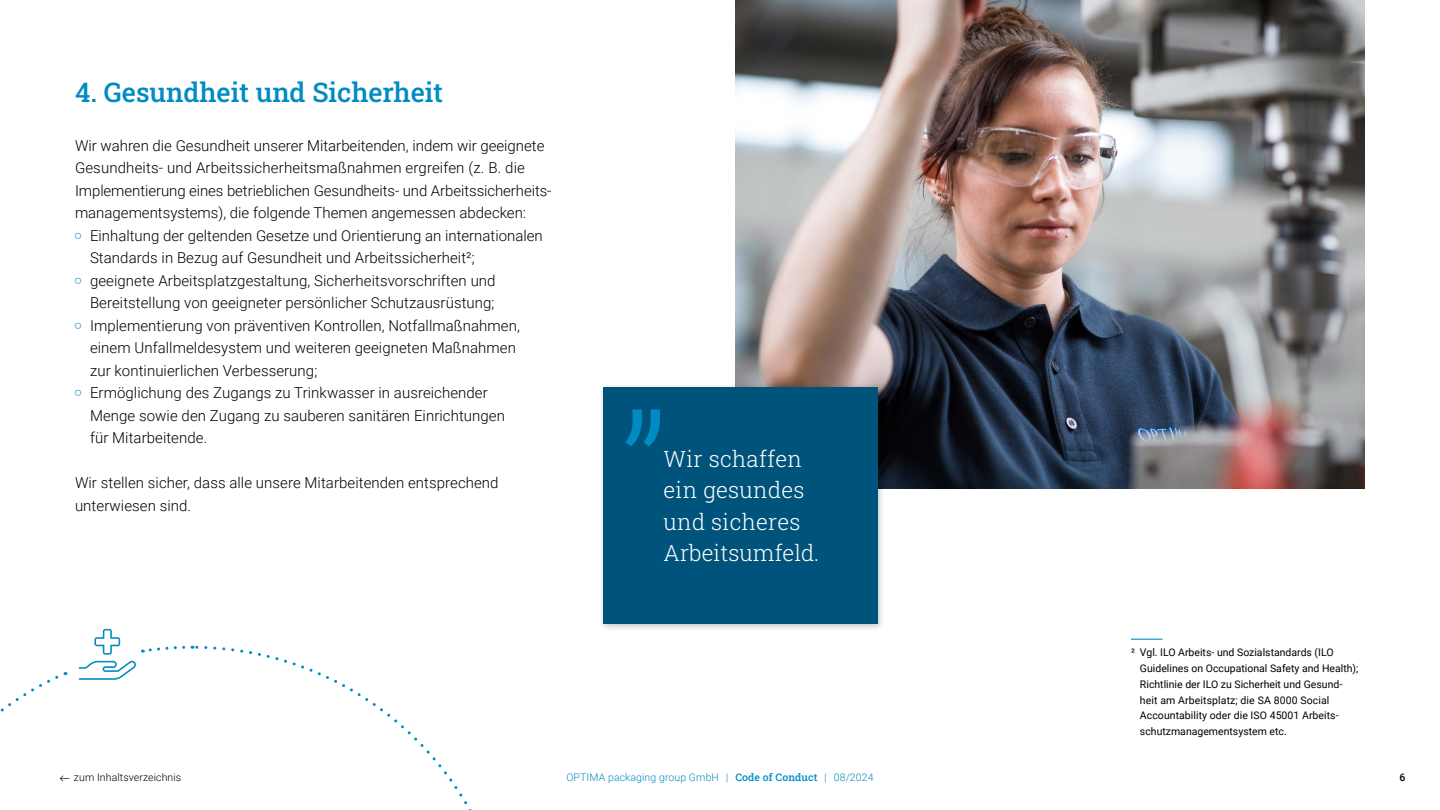
<style>
.page{position:relative;width:1440px;height:810px;background:#fff}
.page>*{position:absolute;margin:0;border:0;box-sizing:border-box;transform-origin:0 0}
.t1{font:500 27px "Roboto Slab";color:#008cc2}
.t2{font:300 22.5px/31.5px "Roboto Slab";letter-spacing:.01em;color:#fff}
.t3{font:300 15px/22.5px "Roboto";letter-spacing:.005em;color:#000}
.t4{font:10.5px/15.8px "Roboto";color:#000}
.t5{font:300 10.5px "Roboto";letter-spacing:.01em;color:#008cc2}
.t6{font:300 10.5px "Roboto";letter-spacing:.01em;color:#000}
.t7{font:500 10.5px "Roboto";color:#000}
.s1{font-family:"Roboto Slab"}
.s2{font-family:"Roboto Slab";font-weight:500}
</style>
<div class="page">
<img style="left:735px;top:0;width:630px;height:488px">
<svg style="left:193px;top:645px;width:279px;height:165px"></svg>
<svg style="left:142px;top:645px;width:51px;height:8px"></svg>
<hr style="left:1131px;top:639px;width:31px;height:1px;background:#008cc2">
<div style="left:598px;top:383px;width:288px;height:249px;background:#000;opacity:.25"></div>
<div style="left:603px;top:387px;width:275px;height:236px;background:#00547c"></div>
<svg style="left:625px;top:409px;width:35px;height:37px"></svg>
<svg style="left:0;top:672px;width:68px;height:40px"></svg>
<h1 class="t1" style="left:75px;top:74px;width:370px">4. Gesundheit und Sicherheit</h1>
<p class="t3" style="left:75px;top:134px;width:478px">Wir wahren die Gesundheit unserer Mitarbeitenden, indem wir geeignete Gesundheits- und Arbeitssicherheitsmaßnahmen ergreifen (z. B. die Implementierung eines betrieblichen Gesundheits- und Arbeitssicherheits&shy;managementsystems), die folgende Themen angemessen abdecken:</p>
<p class="t3" style="left:90px;top:224px;width:454px">Einhaltung der geltenden Gesetze und Orientierung an internationalen<br>Standards in Bezug auf Gesundheit und Arbeitssicherheit²;</p>
<p class="t3" style="left:90px;top:269px;width:407px">geeignete Arbeitsplatzgestaltung, Sicherheitsvorschriften und<br>Bereitstellung von geeigneter persönlicher Schutzausrüstung;</p>
<p class="t3" style="left:90px;top:314px;width:431px">Implementierung von präventiven Kontrollen, Notfallmaßnahmen, einem Unfallmeldesystem und weiteren geeigneten Maßnahmen zur kontinuierlichen Verbesserung;</p>
<p class="t3" style="left:90px;top:381px;width:416px">Ermöglichung des Zugangs zu Trinkwasser in ausreichender<br>Menge sowie den Zugang zu sauberen sanitären Einrichtungen für Mitarbeitende.</p>
<p class="t3" style="left:75px;top:471px;width:425px">Wir stellen sicher, dass alle unsere Mitarbeitenden entsprechend unterwiesen sind.</p>
<h2 class="t2" style="left:664px;top:442px;width:157px">Wir schaffen ein gesundes und sicheres<br>Arbeitsumfeld.</h2>
<p class="t6" style="left:74px;top:770px;width:109px">zum Inhaltsverzeichnis</p>
<p class="t5" style="left:566px;top:770px;width:309px">OPTIMA packaging group GmbH <span class="s1">|</span> <span class="s2">Code of Conduct</span> <span class="s1">|</span> 08/2024</p>
<p class="t4" style="left:1140px;top:644px;width:220px;text-indent:-9px">² Vgl. ILO Arbeits- und Sozialstandards (ILO Guidelines on Occupational Safety and Health); Richtlinie der ILO zu Sicherheit und Gesund&shy;heit am Arbeitsplatz; die SA 8000 Social Accountability oder die ISO 45001 Arbeits&shy;schutzmanagementsystem etc.</p>
<p class="t7" style="left:1400px;top:770px;width:7px">6</p>
</div>
